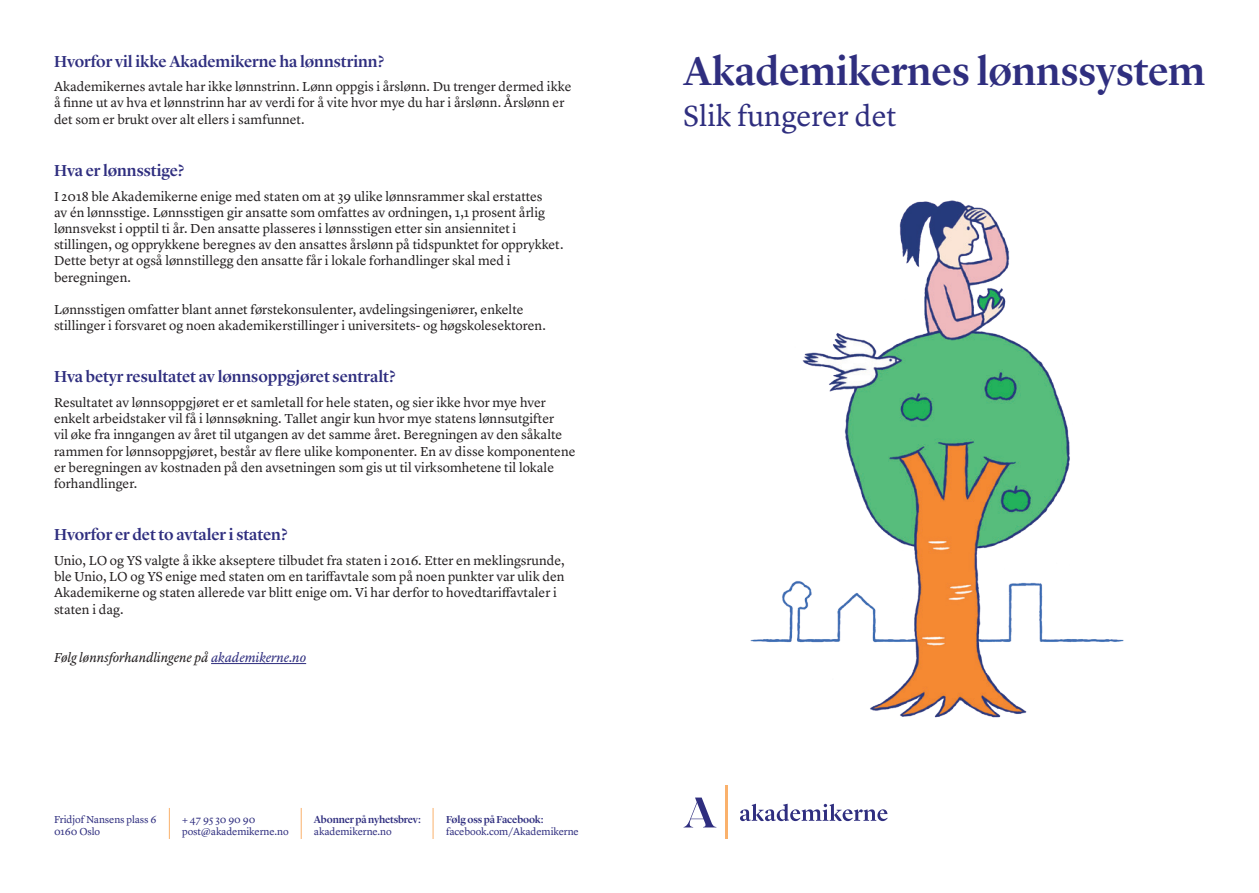
<style>
.page{position:relative;width:1259px;height:893px;background:#fff}
.page>*{position:absolute;margin:0;border:0;box-sizing:border-box;transform-origin:0 0}
.t1{font:500 41.25px "Lyon Display";letter-spacing:-.005em;color:#2f2e7f}
.t2{font:30px "Lyon Text";color:#2f2e7f}
.t3{font:500 16.5px "Lyon Display";letter-spacing:-.005em;color:#2f2e7f}
.t4{font:13.5px/16.2px "Lyon Text";color:#231f20}
.t5{font:italic 13.5px "Lyon Text";letter-spacing:-.005em;color:#231f20}
.t6{font:10.5px/12.6px "Lyon Text";letter-spacing:-.01em;color:#2f2e7f}
.t7{font:500 10.5px "Lyon Display";letter-spacing:-.015em;color:#2f2e7f}
.s1{color:#2f2e7f}
</style>
<div class="page">
<img style="left:750px;top:200px;width:374px;height:518px">
<hr style="left:725px;top:785px;width:3px;height:54px;background:#fab16c">
<svg style="left:684px;top:797px;width:32px;height:30px"></svg>
<svg style="left:740px;top:804px;width:147px;height:17px"></svg>
<hr style="left:211px;top:663px;width:95px;height:1px;background:#2f2e7f">
<hr style="left:169px;top:808px;width:1px;height:31px;background:#fab16c">
<hr style="left:301px;top:808px;width:1px;height:31px;background:#fab16c">
<hr style="left:433px;top:808px;width:1px;height:31px;background:#fab16c">
<p class="t3" style="left:54px;top:49px;width:332px">Hvorfor vil ikke Akademikerne ha lønnstrinn?</p>
<p class="t4" style="left:54px;top:78px;width:519px">Akademikernes avtale har ikke lønnstrinn. Lønn oppgis i årslønn. Du trenger dermed ikke å finne ut av hva et lønnstrinn har av verdi for å vite hvor mye du har i årslønn. Årslønn er det som er brukt over alt ellers i samfunnet.</p>
<p class="t3" style="left:54px;top:158px;width:132px">Hva er lønnsstige?</p>
<p class="t4" style="left:54px;top:187px;width:511px">I 2018 ble Akademikerne enige med staten om at 39 ulike lønnsrammer skal erstattes<br>av én lønnsstige. Lønnsstigen gir ansatte som omfattes av ordningen, 1,1 prosent årlig lønnsvekst i opptil ti år. Den ansatte plasseres i lønnsstigen etter sin ansiennitet i stillingen, og opprykkene beregnes av den ansattes årslønn på tidspunktet for opprykket.<br>Dette betyr at også lønnstillegg den ansatte får i lokale forhandlinger skal med i beregningen.</p>
<p class="t4" style="left:54px;top:300px;width:493px">Lønnsstigen omfatter blant annet førstekonsulenter, avdelingsingeniører, enkelte stillinger i forsvaret og noen akademikerstillinger i universitets- og høgskolesektoren.</p>
<p class="t3" style="left:54px;top:364px;width:343px">Hva betyr resultatet av lønnsoppgjøret sentralt?</p>
<p class="t4" style="left:54px;top:393px;width:523px">Resultatet av lønnsoppgjøret er et samletall for hele staten, og sier ikke hvor mye hver enkelt arbeidstaker vil få i lønnsøkning. Tallet angir kun hvor mye statens lønnsutgifter<br>vil øke fra inngangen av året til utgangen av det samme året. Beregningen av den såkalte rammen for lønnsoppgjøret, består av flere ulike komponenter. En av disse komponentene er beregningen av kostnaden på den avsetningen som gis ut til virksomhetene til lokale forhandlinger.</p>
<p class="t3" style="left:54px;top:522px;width:235px">Hvorfor er det to avtaler i staten?</p>
<p class="t4" style="left:54px;top:551px;width:512px">Unio, LO og YS valgte å ikke akseptere tilbudet fra staten i 2016. Etter en meklingsrunde, ble Unio, LO og YS enige med staten om en tariffavtale som på noen punkter var ulik den Akademikerne og staten allerede var blitt enige om. Vi har derfor to hovedtariffavtaler i staten i dag.</p>
<p class="t5" style="left:54px;top:647px;width:254px">Følg lønnsforhandlingene på <span class="s1">akademikerne.no</span></p>
<p class="t6" style="left:54px;top:812px;width:104px">Fridjof Nansens plass 6<br>0160 Oslo</p>
<p class="t6" style="left:182px;top:812px;width:108px">+ 47 95 30 90 90 post@akademikerne.no</p>
<p class="t7" style="left:314px;top:811px;width:108px">Abonner på nyhetsbrev:</p>
<p class="t6" style="left:314px;top:825px;width:79px">akademikerne.no</p>
<p class="t7" style="left:446px;top:811px;width:99px">Følg oss på Facebook:</p>
<p class="t6" style="left:446px;top:825px;width:134px">facebook.com/Akademikerne</p>
<h1 class="t1" style="left:683px;top:41px;width:523px">Akademikernes lønnssystem</h1>
<h2 class="t2" style="left:683px;top:93px;width:214px">Slik fungerer det</h2>
</div>
